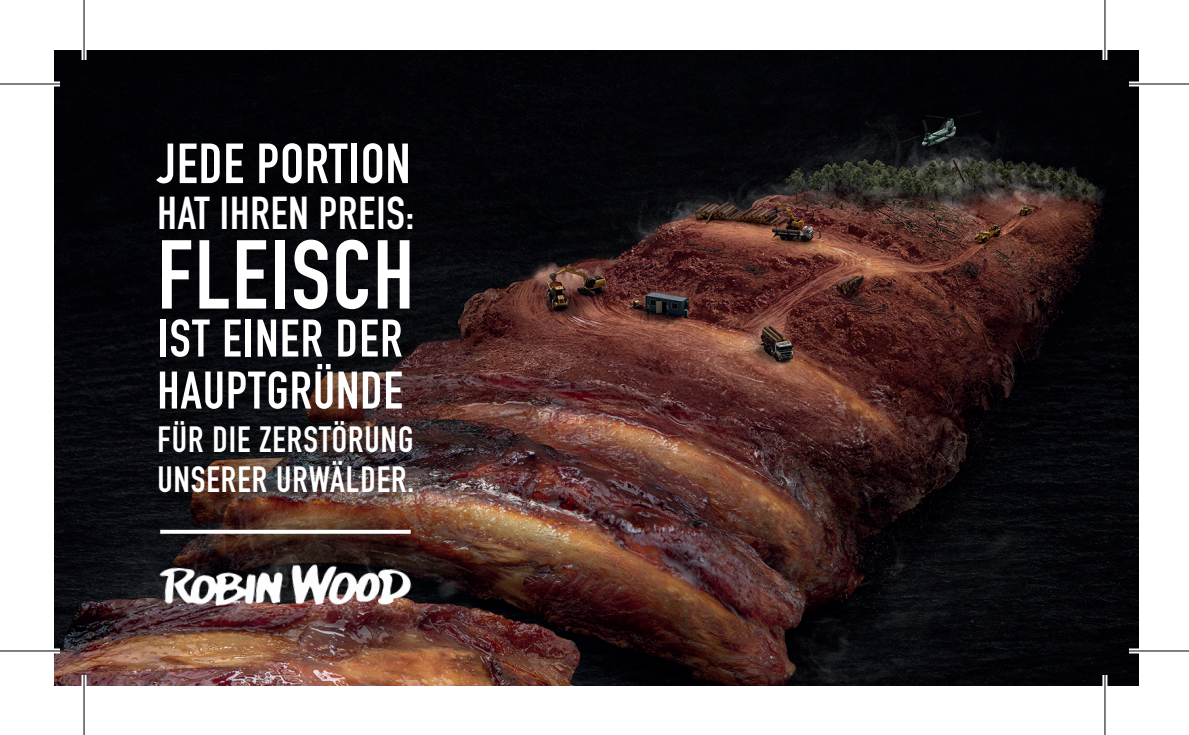
<style>
.page{position:relative;width:1189px;height:735px;background:#fff}
.page>*{position:absolute;margin:0;border:0;box-sizing:border-box;transform-origin:0 0}
.t1{font:700 96px "DIN Condensed";letter-spacing:.02em;color:#fff}
.t2{font:700 55.6px "DIN Condensed";letter-spacing:.02em;color:#fff}
.t3{font:700 52px/52px "DIN Condensed";letter-spacing:.02em;color:#fff}
.t4{font:700 45.6px "DIN Condensed";letter-spacing:.02em;color:#fff}
.t5{font:700 36px/40px "DIN Condensed";letter-spacing:.03em;color:#fff}
</style>
<div class="page">
<img style="left:54px;top:51px;width:1084px;height:634px">
<img style="left:157px;top:549px;width:255px;height:76px">
<svg style="left:160px;top:530px;width:251px;height:4px"></svg>
<div style="left:0;top:81px;width:60px;height:5px;background:#fff"></div>
<div style="left:1128px;top:81px;width:60px;height:5px;background:#fff"></div>
<div style="left:0;top:648px;width:60px;height:5px;background:#fff"></div>
<div style="left:1128px;top:648px;width:60px;height:5px;background:#fff"></div>
<hr style="left:82px;top:0;width:4px;height:60px;background:#fff">
<hr style="left:82px;top:675px;width:4px;height:60px;background:#fff">
<svg style="left:1102px;top:0;width:5px;height:60px"></svg>
<svg style="left:1102px;top:675px;width:5px;height:60px"></svg>
<hr style="left:0;top:83px;width:60px;height:2px;background:#000">
<hr style="left:1128px;top:83px;width:60px;height:2px;background:#000">
<hr style="left:0;top:650px;width:60px;height:2px;background:#000">
<hr style="left:1128px;top:650px;width:60px;height:2px;background:#000">
<hr style="left:83px;top:0;width:2px;height:60px;background:#000">
<hr style="left:83px;top:675px;width:2px;height:60px;background:#000">
<hr style="left:1104px;top:0;width:1px;height:60px;background:#000">
<hr style="left:1104px;top:675px;width:1px;height:60px;background:#000">
<h2 class="t2" style="left:157px;top:126px;width:254px">JEDE PORTION</h2>
<p class="t4" style="left:157px;top:182px;width:258px">HAT IHREN PREIS:</p>
<h1 class="t1" style="left:157px;top:210px;width:258px">FLEISCH</h1>
<h3 class="t3" style="left:157px;top:312px;width:247px">IST EINER DER<br>HAUPTGRÜNDE</h3>
<p class="t5" style="left:157px;top:419px;width:258px">FÜR DIE ZERSTÖRUNG<br>UNSERER URWÄLDER.</p>
</div>
